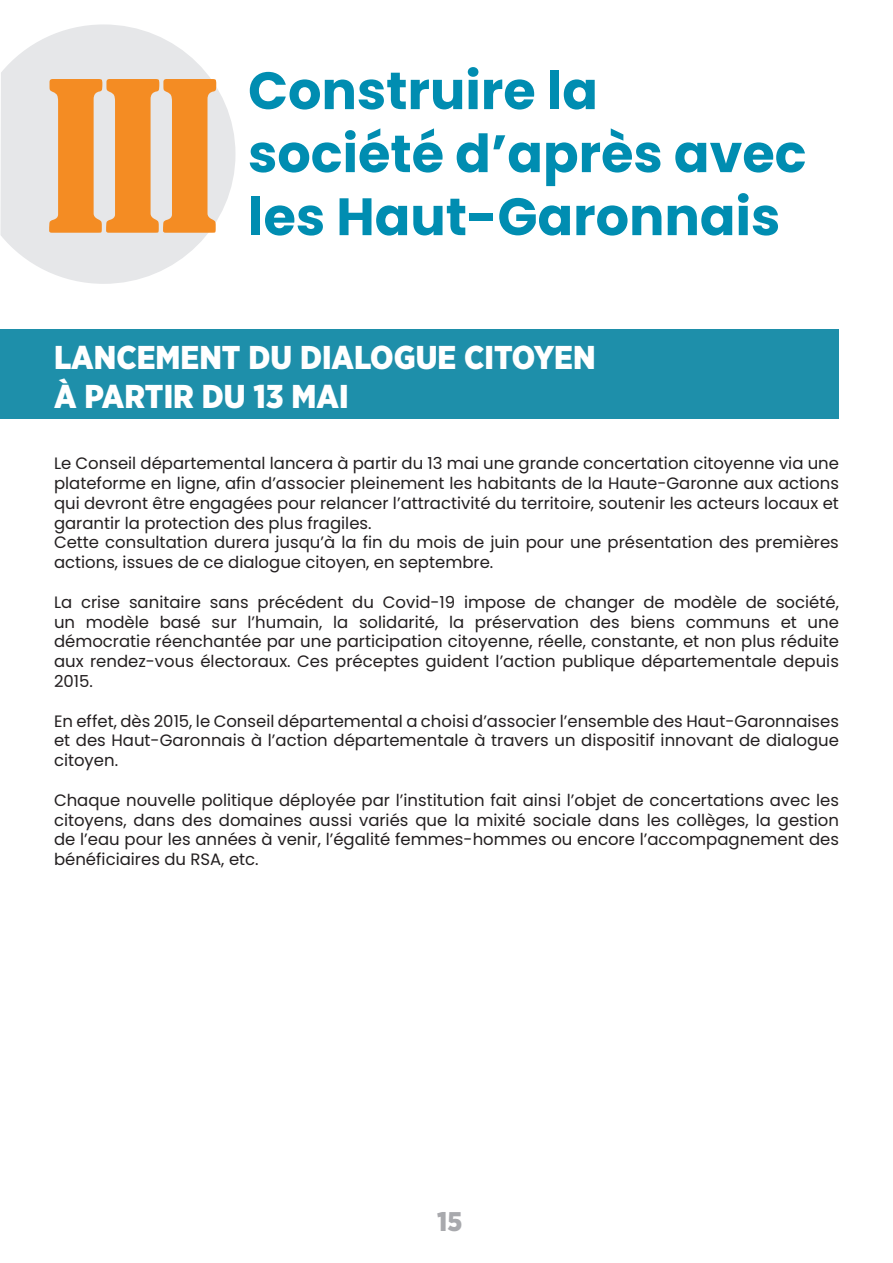
<style>
.page{position:relative;width:893px;height:1263px;background:#fff}
.page>*{position:absolute;margin:0;border:0;box-sizing:border-box;transform-origin:0 0}
.t1{font:condensed 195px "Bernard";color:#f48c23}
.t2{font:700 52.5px/63px "Poppins";color:#008db1}
.t3{font:900 33px "Gotham Narrow";color:#fff}
.t4{font:900 27px "Gotham Narrow";color:#a8a9ad}
.t5{font:16.5px/19.8px "Poppins";color:#231f20;text-align:justify}
</style>
<div class="page">
<svg style="left:0;top:24px;width:235px;height:260px;fill:#e6e7e9"></svg>
<div style="left:0;top:330px;width:839px;height:89px;background:#1e8faa"></div>
<p class="t1" style="left:47px;top:45px;width:172px">III</p>
<p class="t2" style="left:248px;top:60px;width:351px">Construire la</p>
<p class="t2" style="left:248px;top:123px;width:560px">société d’après avec les Haut-Garonnais</p>
<p class="t3" style="left:54px;top:335px;width:543px">LANCEMENT DU DIALOGUE CITOYEN</p>
<p class="t3" style="left:54px;top:375px;width:296px">À PARTIR DU 13 MAI</p>
<p class="t5" style="left:54px;top:454px;width:786px">Le Conseil départemental lancera à partir du 13 mai une grande concertation citoyenne via une plateforme en ligne, afin d’associer pleinement les habitants de la Haute-Garonne aux actions qui devront être engagées pour relancer l’attractivité du territoire, soutenir les acteurs locaux et garantir la protection des plus fragiles.</p>
<p class="t5" style="left:54px;top:533px;width:786px">Cette consultation durera jusqu’à la fin du mois de juin pour une présentation des premières actions, issues de ce dialogue citoyen, en septembre.</p>
<p class="t5" style="left:54px;top:592px;width:786px">La crise sanitaire sans précédent du Covid-19 impose de changer de modèle de société, un modèle basé sur l’humain, la solidarité, la préservation des biens communs et une démocratie réenchantée par une participation citoyenne, réelle, constante, et non plus réduite aux rendez-vous électoraux. Ces préceptes guident l’action publique départementale depuis 2015.</p>
<p class="t5" style="left:54px;top:711px;width:786px">En effet, dès 2015, le Conseil départemental a choisi d’associer l’ensemble des Haut-Garonnaises et des Haut-Garonnais à l’action départementale à travers un dispositif innovant de dialogue citoyen.</p>
<p class="t5" style="left:54px;top:790px;width:786px">Chaque nouvelle politique déployée par l’institution fait ainsi l’objet de concertations avec les citoyens, dans des domaines aussi variés que la mixité sociale dans les collèges, la gestion de l’eau pour les années à venir, l’égalité femmes-hommes ou encore l’accompagnement des bénéficiaires du RSA, etc.</p>
<p class="t4" style="left:437px;top:1203px;width:26px">15</p>
</div>
